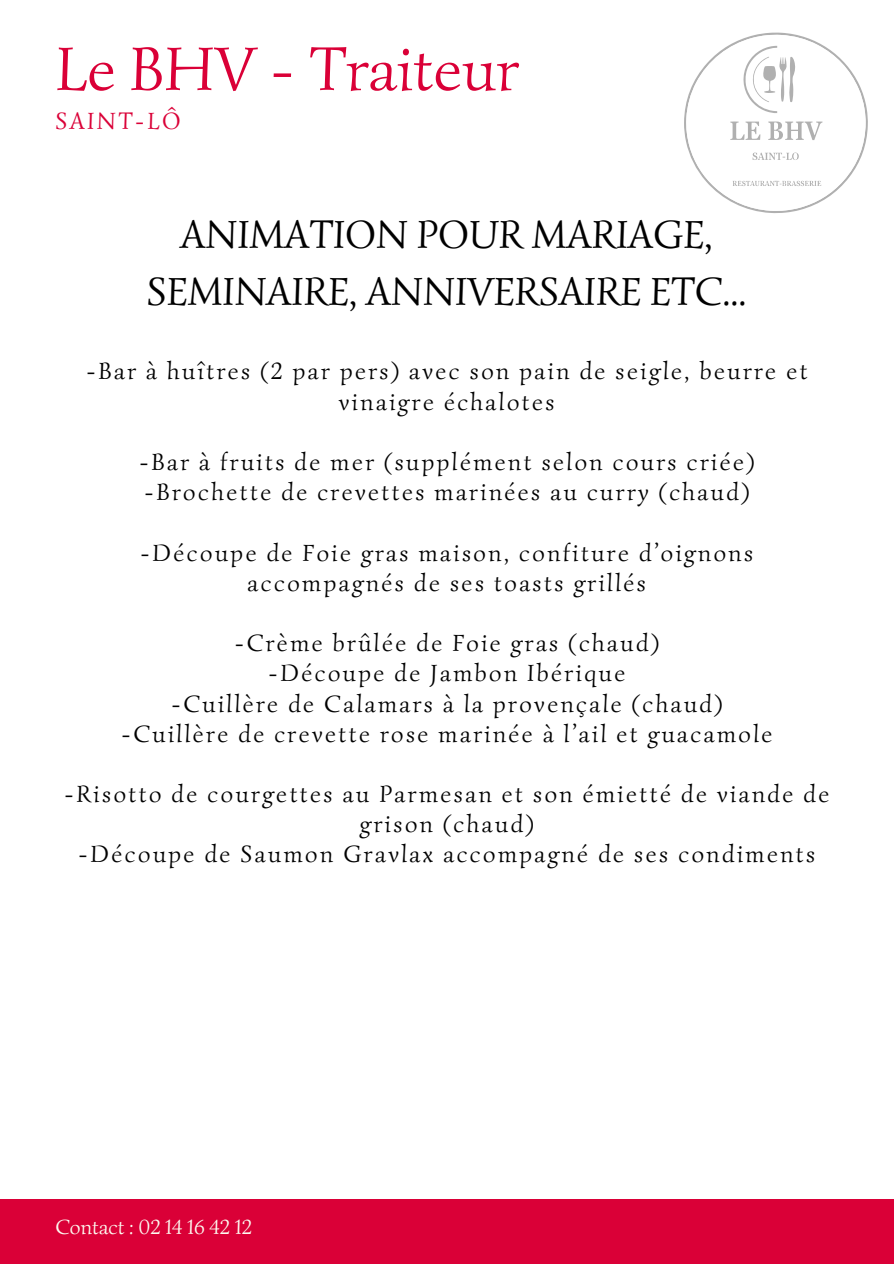
<style>
.page{position:relative;width:894px;height:1264px;background:#fff}
.page>*{position:absolute;margin:0;border:0;box-sizing:border-box;transform-origin:0 0}
.t1{font:62.85px "Simonetta";color:#da0037}
.t2{font:40.35px/56.2px "Simonetta";color:#000;text-align:center}
.t3{font:24.15px/30.2px "Simonetta";letter-spacing:.1em;color:#000;text-align:center}
.t4{font:24.15px "Simonetta";letter-spacing:.1em;color:#da0037}
.t5{font:21px "Simonetta";color:#fdfaf0}
</style>
<div class="page">
<div style="left:0;top:1198px;width:893px;height:65px;background:#da0037"></div>
<svg style="left:684px;top:32px;width:184px;height:181px"></svg>
<p class="t1" style="left:55px;top:30px;width:465px">Le BHV - Traiteur</p>
<h3 class="t4" style="left:55px;top:106px;width:126px">SAINT-LÔ</h3>
<h4 class="t2" style="left:147px;top:207px;width:601px">ANIMATION POUR MARIAGE,<br>SEMINAIRE, ANNIVERSAIRE ETC...</h4>
<h2 class="t3" style="left:86px;top:356px;width:722px">-Bar à huîtres (2 par pers) avec son pain de seigle, beurre et vinaigre échalotes</h2>
<h4 class="t3" style="left:139px;top:447px;width:616px;text-align:left">-Bar à fruits de mer (supplément selon cours criée) -Brochette de crevettes marinées au curry (chaud)</h4>
<h4 class="t3" style="left:140px;top:537px;width:614px">-Découpe de Foie gras maison, confiture d’oignons accompagnés de ses toasts grillés</h4>
<h4 class="t3" style="left:121px;top:628px;width:652px">-Crème brûlée de Foie gras (chaud)<br>-Découpe de Jambon Ibérique<br>-Cuillère de Calamars à la provençale (chaud) -Cuillère de crevette rose marinée à l’ail et guacamole</h4>
<h4 class="t3" style="left:64px;top:779px;width:766px">-Risotto de courgettes au Parmesan et son émietté de viande de grison (chaud)<br>-Découpe de Saumon Gravlax accompagné de ses condiments</h4>
<h1 class="t5" style="left:55px;top:1213px;width:198px">Contact : 02 14 16 42 12</h1>
</div>
